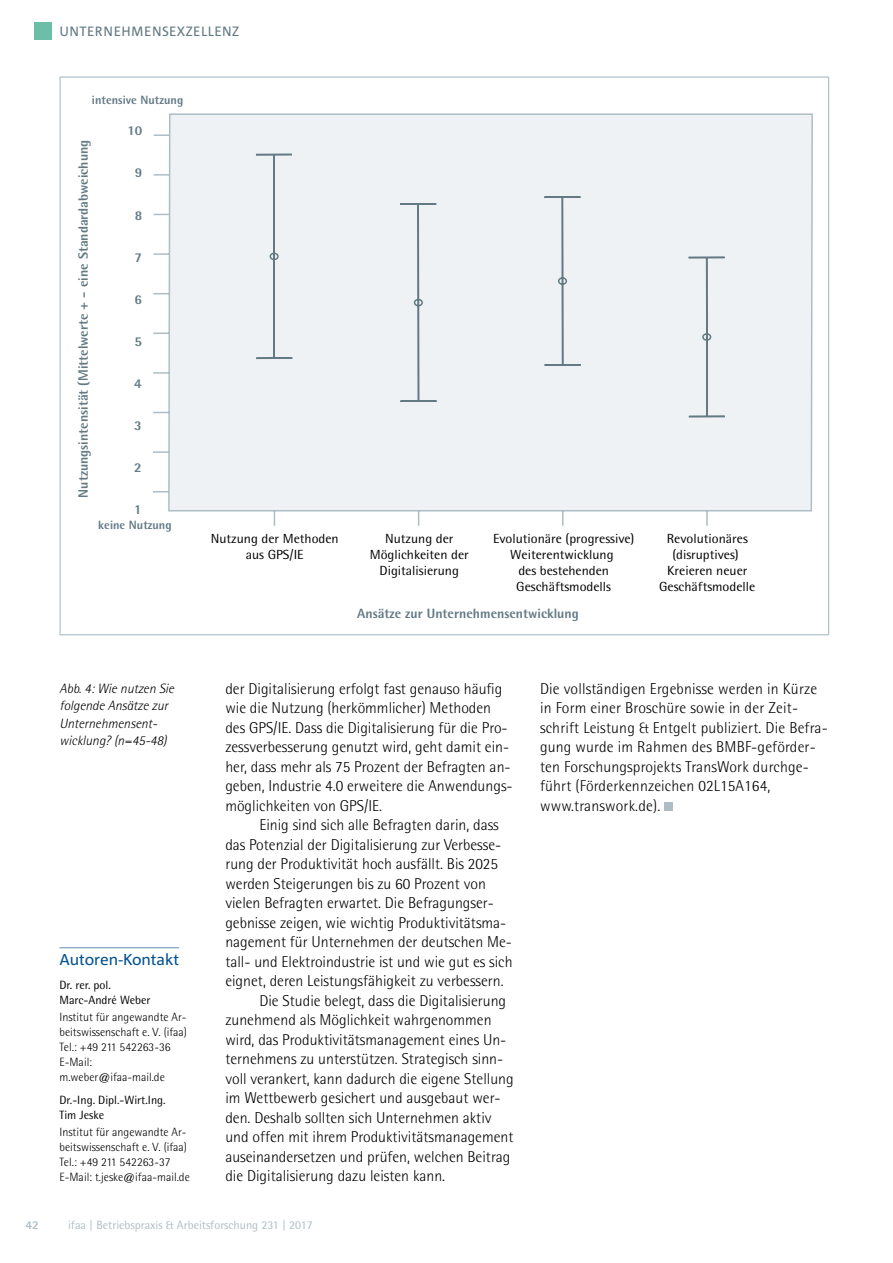
<style>
.page{position:relative;width:893px;height:1263px;background:#fff}
.page>*{position:absolute;margin:0;border:0;box-sizing:border-box;transform-origin:0 0}
.t1{font:300 15.75px/19.5px "Rotis Semi Sans";color:#000}
.t2{font:15.75px "Corpid C1";letter-spacing:-.005em;color:#005192}
.t3{font:800 13.5px "Rotis Semi Sans";color:#637a85}
.t4{font:italic 300 13.5px/17.2px "Rotis Semi Sans";color:#000}
.t5{font:13.5px "Corpid C1";letter-spacing:.03em;color:#637a85}
.t6{font:13.2px/15.9px "Rotis Semi Sans";color:#000;text-align:center;scale:1.04 1}
.t7{font:300 12px/15px "Rotis Semi Sans";color:#000}
.t8{font:12px/15px "Rotis Semi Sans";color:#000}
.t9{font:12px "Rotis Semi Sans";color:#aebdc5}
.t10{font:800 12px "Rotis Semi Sans";color:#637a85}
.t11{font:800 12px "Rotis Semi Sans";color:#aebdc5}
</style>
<div class="page">
<div style="left:34px;top:22px;width:17px;height:17px;background:#6dbea9"></div>
<div style="left:664px;top:802px;width:9px;height:9px;background:#aebdc5"></div>
<svg style="left:153px;top:113px;width:660px;height:413px;background:#eef1f3"></svg>
<div style="left:254px;top:153px;width:472px;height:265px;background:#eef2f4"></div>
<hr style="left:60px;top:947px;width:119px;height:1px;background:#6689b8">
<p class="t5" style="left:60px;top:23px;width:181px">UNTERNEHMENSEXZELLENZ</p>
<p class="t10" style="left:92px;top:92px;width:93px">intensive Nutzung</p>
<p class="t3" style="left:127px;top:122px;width:17px">10</p>
<p class="t3" style="left:135px;top:164px;width:9px">9</p>
<p class="t3" style="left:135px;top:206px;width:9px">8</p>
<p class="t3" style="left:135px;top:248px;width:9px">7</p>
<p class="t3" style="left:134px;top:291px;width:9px">6</p>
<p class="t3" style="left:134px;top:333px;width:9px">5</p>
<p class="t3" style="left:134px;top:375px;width:9px">4</p>
<p class="t3" style="left:134px;top:417px;width:9px">3</p>
<p class="t3" style="left:134px;top:459px;width:9px">2</p>
<p class="t3" style="left:134px;top:501px;width:9px">1</p>
<p class="t3" style="left:75px;top:498px;width:359px;rotate:-90deg">Nutzungsintensität (Mittelwerte + - eine Standardabweichung</p>
<p class="t10" style="left:98px;top:517px;width:75px">keine Nutzung</p>
<p class="t6" style="left:211px;top:531px;width:125px">Nutzung der Methoden aus GPS/IE</p>
<p class="t6" style="left:493px;top:531px;width:137px">Evolutionäre (progressive)<br>Weiterentwicklung<br>des bestehenden<br>Geschäftsmodells</p>
<p class="t6" style="left:659px;top:531px;width:94px">Revolutionäres (disruptives)<br>Kreieren neuer<br>Geschäftsmodelle</p>
<p class="t6" style="left:370px;top:531px;width:97px">Nutzung der<br>Möglichkeiten der<br>Digitalisierung</p>
<p class="t3" style="left:357px;top:605px;width:223px">Ansätze zur Unternehmensentwicklung</p>
<p class="t4" style="left:60px;top:680px;width:116px">Abb. 4: Wie nutzen Sie folgende Ansätze zur<br>Unternehmensent&shy;wicklung? (n=45-48)</p>
<p class="t2" style="left:60px;top:950px;width:121px">Autoren-Kontakt</p>
<p class="t8" style="left:60px;top:977px;width:93px">Dr. rer. pol.<br>Marc-André Weber</p>
<p class="t7" style="left:60px;top:1009px;width:129px">Institut für angewandte Ar&shy;beitswissenschaft e. V. (ifaa)<br>Tel.: +49 211 542263-36<br>E-Mail: m.weber@ifaa-mail.de</p>
<p class="t8" style="left:60px;top:1093px;width:108px">Dr.-Ing. Dipl.-Wirt.Ing.<br>Tim Jeske</p>
<p class="t7" style="left:60px;top:1125px;width:132px">Institut für angewandte Ar&shy;beitswissenschaft e. V. (ifaa)<br>Tel.: +49 211 542263-37<br>E-Mail: t.jeske@ifaa-mail.de</p>
<p class="t1" style="left:225px;top:679px;width:289px">der Digitalisierung erfolgt fast genauso häufig wie die Nutzung (herkömmlicher) Methoden des GPS/IE. Dass die Digitalisierung für die Pro&shy;zessverbesserung genutzt wird, geht damit ein&shy;her, dass mehr als 75 Prozent der Befragten an&shy;geben, Industrie 4.0 erweitere die Anwendungs&shy;möglichkeiten von GPS/IE.</p>
<p class="t1" style="left:259px;top:815px;width:241px">Einig sind sich alle Befragten darin, dass</p>
<p class="t1" style="left:225px;top:835px;width:277px">das Potenzial der Digitalisierung zur Verbesse-</p>
<p class="t1" style="left:225px;top:854px;width:274px">rung der Produktivität hoch ausfällt. Bis 2025</p>
<p class="t1" style="left:225px;top:874px;width:262px">werden Steigerungen bis zu 60 Prozent von</p>
<p class="t1" style="left:225px;top:893px;width:270px">vielen Befragten erwartet. Die Befragungser-</p>
<p class="t1" style="left:225px;top:913px;width:283px">gebnisse zeigen, wie wichtig Produktivitätsma-</p>
<p class="t1" style="left:225px;top:932px;width:288px">nagement für Unternehmen der deutschen Me-</p>
<p class="t1" style="left:225px;top:952px;width:289px">tall- und Elektroindustrie ist und wie gut es sich</p>
<p class="t1" style="left:225px;top:971px;width:280px">eignet, deren Leistungsfähigkeit zu verbessern.</p>
<p class="t1" style="left:259px;top:991px;width:248px">Die Studie belegt, dass die Digitalisierung</p>
<p class="t1" style="left:225px;top:1010px;width:268px">zunehmend als Möglichkeit wahrgenommen</p>
<p class="t1" style="left:225px;top:1030px;width:283px">wird, das Produktivitätsmanagement eines Un-</p>
<p class="t1" style="left:225px;top:1049px;width:279px">ternehmens zu unterstützen. Strategisch sinn-</p>
<p class="t1" style="left:225px;top:1069px;width:290px">voll verankert, kann dadurch die eigene Stellung</p>
<p class="t1" style="left:225px;top:1088px;width:277px">im Wettbewerb gesichert und ausgebaut wer-</p>
<p class="t1" style="left:225px;top:1108px;width:268px">den. Deshalb sollten sich Unternehmen aktiv</p>
<p class="t1" style="left:225px;top:1127px;width:290px">und offen mit ihrem Produktivitätsmanagement</p>
<p class="t1" style="left:225px;top:1147px;width:286px">auseinandersetzen und prüfen, welchen Beitrag</p>
<p class="t1" style="left:225px;top:1166px;width:221px">die Digitalisierung dazu leisten kann.</p>
<p class="t1" style="left:540px;top:679px;width:289px">Die vollständigen Ergebnisse werden in Kürze in Form einer Broschüre sowie in der Zeit&shy;schrift Leistung &amp; Entgelt publiziert. Die Befra&shy;gung wurde im Rahmen des BMBF-geförder&shy;ten Forschungsprojekts TransWork durchge&shy;führt (Förderkennzeichen 02L15A164, www.transwork.de).</p>
<p class="t11" style="left:26px;top:1217px;width:15px">42</p>
<p class="t9" style="left:68px;top:1218px;width:246px">ifaa | Betriebspraxis &amp; Arbeitsforschung 231 | 2017</p>
</div>
